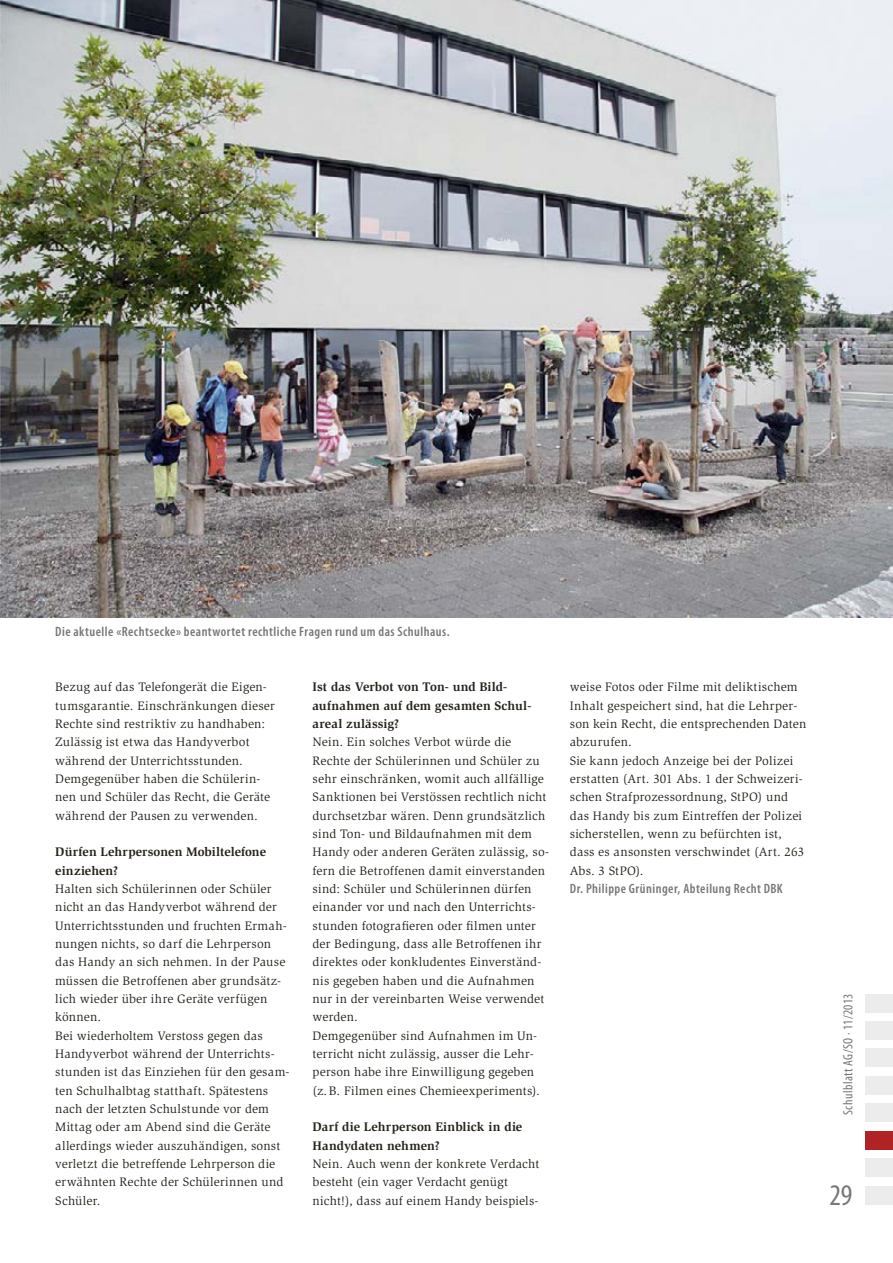
<style>
.page{position:relative;width:893px;height:1263px;background:#fff}
.page>*{position:absolute;margin:0;border:0;box-sizing:border-box;transform-origin:0 0}
.t1{font:condensed 30px "Myriad Pro";color:#777}
.t2{font:600 condensed 13.5px "Myriad Pro";letter-spacing:.035em;color:#777}
.t3{font:condensed 13.5px "Myriad Pro";letter-spacing:.03em;color:#777}
.t4{font:700 12.75px/18.3px "Slimbach Std";letter-spacing:.005em;color:#27231c}
.t5{font:12.6px/18.3px "Slimbach Std";letter-spacing:.015em;color:#27231c}
</style>
<div class="page">
<div style="left:865px;top:1021px;width:28px;height:18px;background:#ececec"></div>
<div style="left:865px;top:994px;width:28px;height:18px;background:#ececec"></div>
<div style="left:865px;top:1048px;width:28px;height:19px;background:#ececec"></div>
<div style="left:865px;top:1076px;width:28px;height:18px;background:#ececec"></div>
<div style="left:865px;top:1103px;width:28px;height:19px;background:#ececec"></div>
<div style="left:865px;top:1186px;width:28px;height:18px;background:#ececec"></div>
<div style="left:865px;top:1158px;width:28px;height:19px;background:#ececec"></div>
<div style="left:865px;top:1131px;width:28px;height:18px;background:#b12224"></div>
<img style="left:0;top:0;width:893px;height:618px">
<p class="t2" style="left:55px;top:623px;width:396px">Die aktuelle «Rechtsecke» beantwortet rechtliche Fragen rund um das Schulhaus.</p>
<p class="t5" style="left:55px;top:678px;width:221px">Bezug auf das Telefongerät die Eigen&shy;tumsgarantie. Einschränkungen dieser Rechte sind restriktiv zu handhaben:<br>Zulässig ist etwa das Handyverbot während der Unterrichtsstunden.<br>Demgegenüber haben die Schülerin&shy;nen und Schüler das Recht, die Geräte während der Pausen zu verwenden.</p>
<p class="t4" style="left:55px;top:843px;width:212px">Dürfen Lehrpersonen Mobiltelefone einziehen?</p>
<p class="t5" style="left:55px;top:880px;width:236px">Halten sich Schülerinnen oder Schüler nicht an das Handyverbot während der Unterrichtsstunden und fruchten Ermah&shy;nungen nichts, so darf die Lehrperson das Handy an sich nehmen. In der Pause müssen die Betroffenen aber grundsätz&shy;lich wieder über ihre Geräte verfügen können.<br>Bei wiederholtem Verstoss gegen das Handyverbot während der Unterrichts&shy;stunden ist das Einziehen für den gesam&shy;ten Schulhalbtag statthaft. Spätestens nach der letzten Schulstunde vor dem Mittag oder am Abend sind die Geräte allerdings wieder auszuhändigen, sonst verletzt die betreffende Lehrperson die erwähnten Rechte der Schülerinnen und Schüler.</p>
<p class="t4" style="left:313px;top:678px;width:220px">Ist das Verbot von Ton- und Bild&shy;aufnahmen auf dem gesamten Schul&shy;areal zulässig?</p>
<p class="t5" style="left:313px;top:733px;width:238px">Nein. Ein solches Verbot würde die Rechte der Schülerinnen und Schüler zu sehr einschränken, womit auch allfällige Sanktionen bei Verstössen rechtlich nicht durchsetzbar wären. Denn grundsätzlich sind Ton- und Bildaufnahmen mit dem Handy oder anderen Geräten zulässig, so&shy;fern die Betroffenen damit einverstanden sind: Schüler und Schülerinnen dürfen einander vor und nach den Unterrichts&shy;stunden fotografieren oder filmen unter der Bedingung, dass alle Betroffenen ihr direktes oder konkludentes Einverständ&shy;nis gegeben haben und die Aufnahmen nur in der vereinbarten Weise verwendet werden.<br>Demgegenüber sind Aufnahmen im Un&shy;terricht nicht zulässig, ausser die Lehr&shy;person habe ihre Einwilligung gegeben (z.B. Filmen eines Chemieexperiments).</p>
<p class="t4" style="left:313px;top:1118px;width:211px">Darf die Lehrperson Einblick in die<br>Handydaten nehmen?</p>
<p class="t5" style="left:313px;top:1154px;width:228px">Nein. Auch wenn der konkrete Verdacht besteht (ein vager Verdacht genügt nicht!), dass auf einem Handy beispiels-</p>
<p class="t5" style="left:570px;top:678px;width:238px">weise Fotos oder Filme mit deliktischem Inhalt gespeichert sind, hat die Lehrper&shy;son kein Recht, die entsprechenden Daten abzurufen.<br>Sie kann jedoch Anzeige bei der Polizei erstatten (Art. 301 Abs. 1 der Schweizeri&shy;schen Strafprozessordnung, StPO) und das Handy bis zum Eintreffen der Polizei sicherstellen, wenn zu befürchten ist, dass es ansonsten verschwindet (Art. 263<br>Abs. 3 StPO).</p>
<p class="t2" style="left:570px;top:880px;width:214px">Dr. Philippe Grüninger, Abteilung Recht DBK</p>
<p class="t3" style="left:840px;top:1115px;width:122px;rotate:-90deg">Schulblatt AG/SO · 11/2013</p>
<h1 class="t1" style="left:830px;top:1176px;width:24px">29</h1>
</div>
